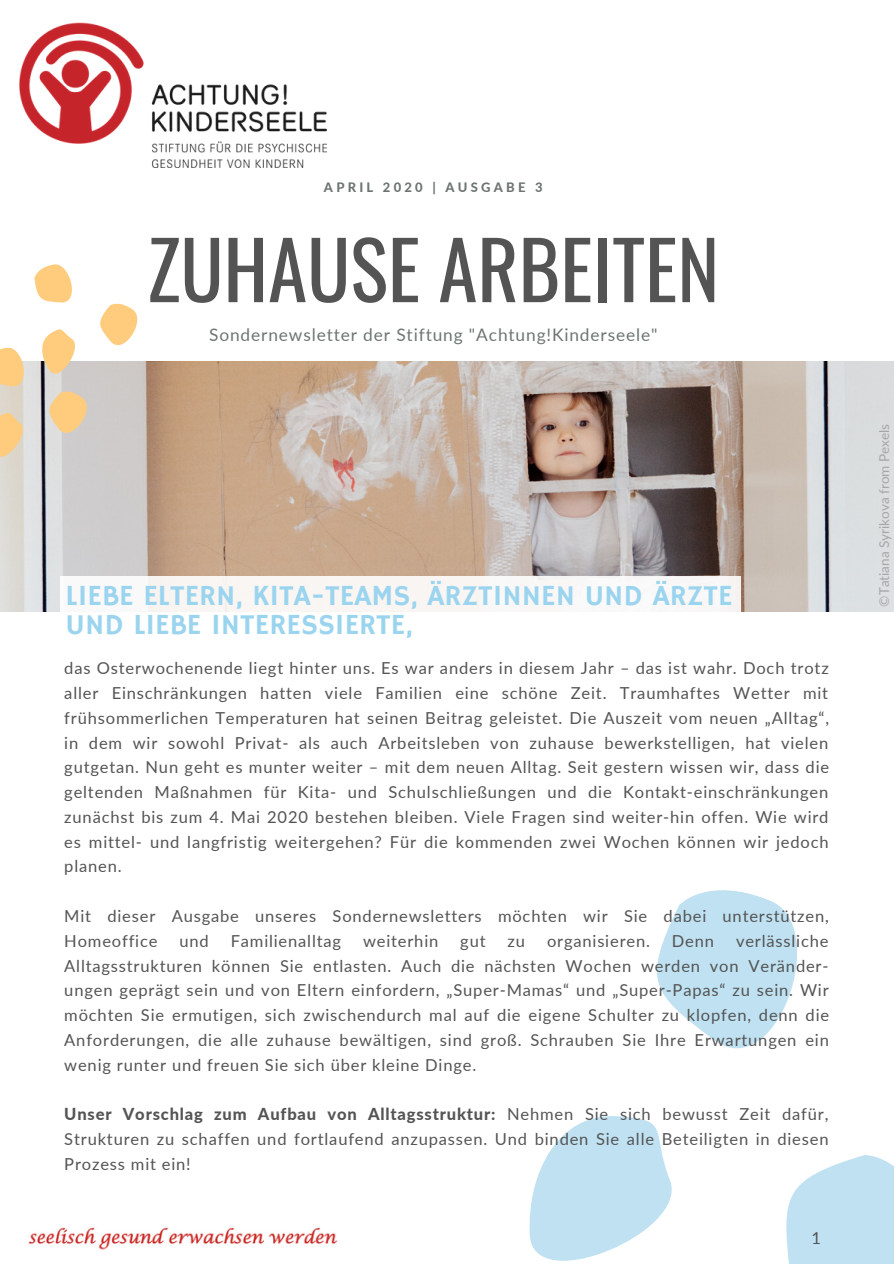
<style>
.page{position:relative;width:894px;height:1264px;background:#fff}
.page>*{position:absolute;margin:0;border:0;box-sizing:border-box;transform-origin:0 0}
.t1{font:79.35px "Oswald";color:#545454}
.t2{font:29.1px/29.1px "Hammersmith One";color:#9bd4ef}
.t3{font:17.25px "Lato";letter-spacing:.05em;color:#6d7573}
.t4{font:16.5px/24.8px "Lato";letter-spacing:.05em;color:#545454;text-align:justify}
.t5{font:13.5px "Lato";color:#a6a6a6}
.t6{font:800 13.05px "Lato";letter-spacing:.25em;color:#6d7573}
.s1{font-weight:800}
</style>
<div class="page">
<svg style="left:529px;top:890px;width:364px;height:373px"></svg>
<img style="left:28px;top:1227px;width:310px;height:23px">
<img style="left:0;top:361px;width:893px;height:250px">
<div style="left:60px;top:577px;width:680px;height:52px;background:#f9f8f9"></div>
<img style="left:19px;top:22px;width:307px;height:146px">
<svg style="left:0;top:264px;width:156px;height:204px"></svg>
<p class="t6" style="left:324px;top:179px;width:220px">APRIL 2020 | AUSGABE 3</p>
<h1 class="t1" style="left:147px;top:207px;width:573px">ZUHAUSE ARBEITEN</h1>
<p class="t3" style="left:209px;top:324px;width:450px">Sondernewsletter der Stiftung "Achtung!Kinderseele"</p>
<h2 class="t2" style="left:66px;top:582px;width:668px">LIEBE ELTERN, KITA-TEAMS, ÄRZTINNEN UND ÄRZTE<br>UND LIEBE INTERESSIERTE,</h2>
<p class="t4" style="left:64px;top:655px;width:766px">das Osterwochenende liegt hinter uns. Es war anders in diesem Jahr – das ist wahr. Doch trotz aller Einschränkungen hatten viele Familien eine schöne Zeit. Traumhaftes Wetter mit frühsommerlichen Temperaturen hat seinen Beitrag geleistet. Die Auszeit vom neuen „Alltag“, in dem wir sowohl Privat- als auch Arbeitsleben von zuhause bewerkstelligen, hat vielen gutgetan. Nun geht es munter weiter – mit dem neuen Alltag. Seit gestern wissen wir, dass die geltenden Maßnahmen für Kita- und Schulschließungen und die Kontakt-einschränkungen zunächst bis zum 4. Mai 2020 bestehen bleiben. Viele Fragen sind weiter-hin offen. Wie wird es mittel- und langfristig weitergehen? Für die kommenden zwei Wochen können wir jedoch planen.</p>
<p class="t4" style="left:64px;top:903px;width:765px">Mit dieser Ausgabe unseres Sondernewsletters möchten wir Sie dabei unterstützen,<br>Homeoffice</p>
<p class="t4" style="left:64px;top:928px;width:766px;text-indent:671px">verlässliche Alltagsstrukturen können Sie entlasten. Auch die nächsten Wochen werden von Veränder&shy;ungen geprägt sein und von Eltern einfordern, „Super-Mamas“ und „Super-Papas“ zu sein. Wir möchten Sie ermutigen, sich zwischendurch mal auf die eigene Schulter zu klopfen, denn die Anforderungen, die alle zuhause bewältigen, sind groß. Schrauben Sie Ihre Erwartungen ein wenig runter und freuen Sie sich über kleine Dinge.</p>
<p class="t4" style="left:64px;top:1101px;width:765px"><span class="s1">Unser Vorschlag zum Aufbau von Alltagsstruktur:</span> Nehmen Sie sich bewusst Zeit dafür, Strukturen zu schaffen und fortlaufend anzupassen. Und binden Sie alle Beteiligten in diesen Prozess mit ein!</p>
<p class="t4" style="left:179px;top:928px;width:31px">und</p>
<p class="t4" style="left:231px;top:928px;width:112px">Familienalltag</p>
<p class="t4" style="left:363px;top:928px;width:77px">weiterhin</p>
<p class="t4" style="left:460px;top:928px;width:27px">gut</p>
<p class="t4" style="left:507px;top:928px;width:19px">zu</p>
<p class="t4" style="left:547px;top:928px;width:104px">organisieren.</p>
<p class="t4" style="left:671px;top:928px;width:44px">Denn</p>
<p class="t4" style="left:811px;top:1225px;width:11px">1</p>
<p class="t5" style="left:875px;top:606px;width:184px;rotate:-90deg">©Tatiana Syrikova from Pexels</p>
</div>
